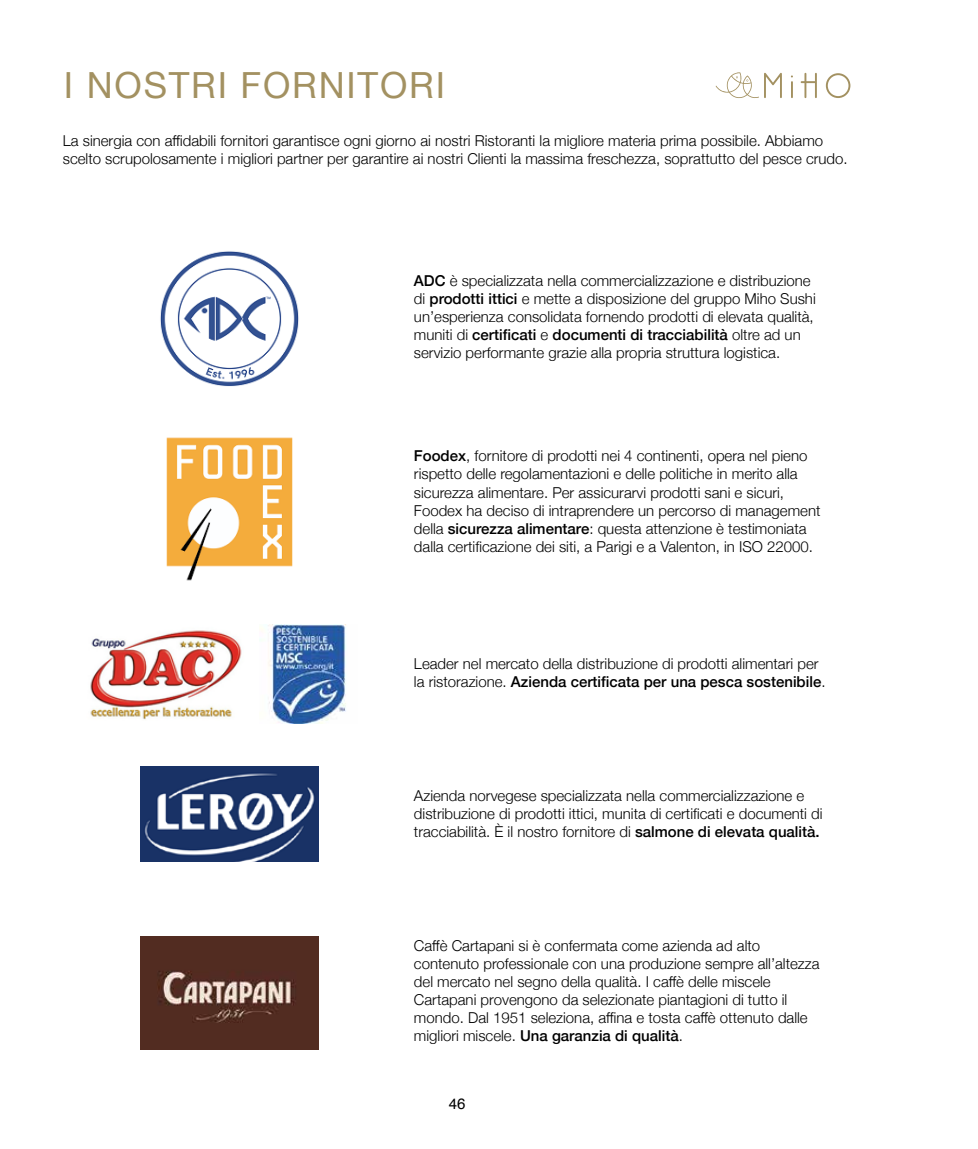
<style>
.page{position:relative;width:978px;height:1149px;background:#fff}
.page>*{position:absolute;margin:0;border:0;box-sizing:border-box;transform-origin:0 0}
.t1{font:36px "Helvetica Neue";letter-spacing:.05em;color:#a39161}
.t2{font:300 15px/18px "Helvetica Neue";color:#000}
.t3{font:15px "Helvetica";color:#000}
.s1{font-weight:500}
</style>
<div class="page">
<svg style="left:801px;top:73px;width:16px;height:25px"></svg>
<svg style="left:826px;top:73px;width:24px;height:25px"></svg>
<svg style="left:791px;top:75px;width:2px;height:23px"></svg>
<svg style="left:716px;top:72px;width:66px;height:26px"></svg>
<img style="left:160px;top:251px;width:139px;height:135px">
<img style="left:166px;top:437px;width:127px;height:143px">
<img style="left:90px;top:630px;width:152px;height:90px">
<img style="left:261px;top:624px;width:85px;height:99px">
<img style="left:141px;top:766px;width:177px;height:95px">
<img style="left:141px;top:936px;width:177px;height:113px">
<h1 class="t1" style="left:64px;top:59px;width:383px">I NOSTRI FORNITORI</h1>
<p class="t2" style="left:63px;top:131px;width:786px">La sinergia con affidabili fornitori garantisce ogni giorno ai nostri Ristoranti la migliore materia prima possibile. Abbiamo scelto scrupolosamente i migliori partner per garantire ai nostri Clienti la massima freschezza, soprattutto del pesce crudo.</p>
<p class="t2" style="left:414px;top:270px;width:403px"><span class="s1">ADC</span> è specializzata nella commercializzazione e distribuzione di <span class="s1">prodotti ittici</span> e mette a disposizione del gruppo Miho Sushi un’esperienza consolidata fornendo prodotti di elevata qualità, muniti di <span class="s1">certificati</span> e <span class="s1">documenti di tracciabilità</span> oltre ad un servizio performante grazie alla propria struttura logistica.</p>
<p class="t2" style="left:414px;top:446px;width:408px"><span class="s1">Foodex</span>, fornitore di prodotti nei 4 continenti, opera nel pieno rispetto delle regolamentazioni e delle politiche in merito alla sicurezza alimentare. Per assicurarvi prodotti sani e sicuri, Foodex ha deciso di intraprendere un percorso di management della <span class="s1">sicurezza alimentare</span>: questa attenzione è testimoniata dalla certificazione dei siti, a Parigi e a Valenton, in ISO 22000.</p>
<p class="t2" style="left:414px;top:653px;width:413px">Leader nel mercato della distribuzione di prodotti alimentari per la ristorazione. <span class="s1">Azienda certificata per una pesca sostenibile</span>.</p>
<p class="t2" style="left:414px;top:785px;width:410px">Azienda norvegese specializzata nella commercializzazione e distribuzione di prodotti ittici, munita di certificati e documenti di tracciabilità. È il nostro fornitore di <span class="s1">salmone di elevata qualità.</span></p>
<p class="t2" style="left:414px;top:935px;width:407px">Caffè Cartapani si è confermata come azienda ad alto contenuto professionale con una produzione sempre all’altezza del mercato nel segno della qualità. I caffè delle miscele Cartapani provengono da selezionate piantagioni di tutto il mondo. Dal 1951 seleziona, affina e tosta caffè ottenuto dalle migliori miscele. <span class="s1">Una garanzia di qualità</span>.</p>
<p class="t3" style="left:449px;top:1091px;width:18px">46</p>
</div>
